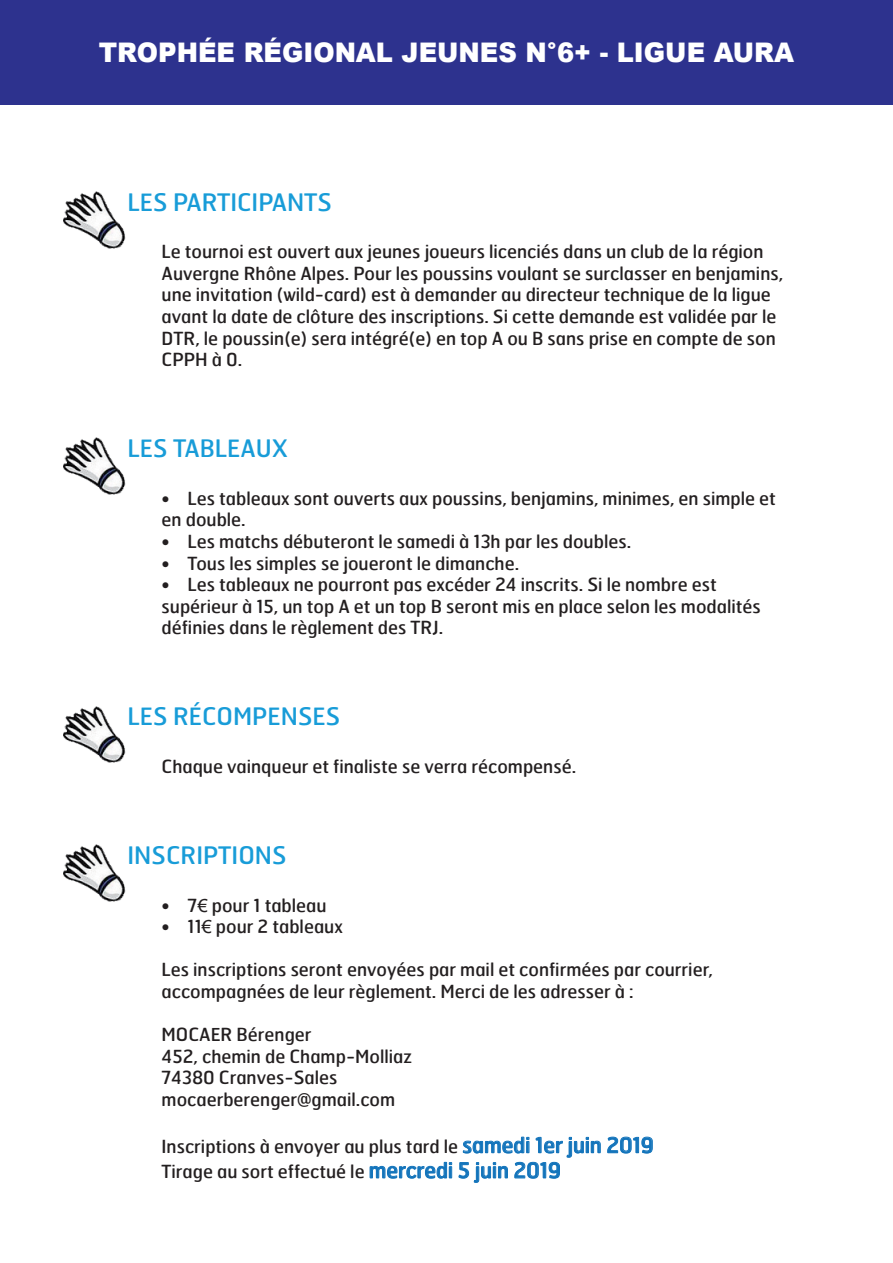
<style>
.page{position:relative;width:893px;height:1263px;background:#fff}
.page>*{position:absolute;margin:0;border:0;box-sizing:border-box;transform-origin:0 0}
.t1{font:900 27px "Arial";color:#fff;scale:.95 1}
.t2{font:24px "Hermes";color:#189cd8}
.t3{font:18px/21.6px "Hermes";color:#231f20}
.s1{font-family:"Arial"}
.s2{font-size:21px;color:#1374bb}
</style>
<div class="page">
<img style="left:64px;top:191px;width:62px;height:57px">
<img style="left:64px;top:438px;width:62px;height:57px">
<img style="left:64px;top:706px;width:62px;height:57px">
<img style="left:64px;top:845px;width:62px;height:56px">
<svg style="left:607px;top:1136px;width:46px;height:18px"></svg>
<svg style="left:369px;top:1161px;width:83px;height:18px"></svg>
<svg style="left:458px;top:1136px;width:143px;height:47px"></svg>
<div style="left:0;top:0;width:893px;height:104px;background:#2d328e"></div>
<h1 class="t1" style="left:99px;top:33px;width:711px">TROPHÉE RÉGIONAL JEUNES N°6+ - LIGUE AURA</h1>
<h2 class="t2" style="left:128px;top:186px;width:206px">Les participants</h2>
<p class="t3" style="left:162px;top:240px;width:623px">Le tournoi est ouvert aux jeunes joueurs licenciés dans un club de la région Auvergne Rhône Alpes. Pour les poussins voulant se surclasser en benjamins, une invitation (wild-card) est à demander au directeur technique de la ligue avant la date de clôture des inscriptions. Si cette demande est validée par le DTR, le poussin(e) sera intégré(e) en top A ou B sans prise en compte de son CPP</p>
<p class="t3" style="left:195px;top:348px;width:48px">H à 0.</p>
<h2 class="t2" style="left:128px;top:433px;width:73px">Les tableau</h2>
<h2 class="t2" style="left:272px;top:433px;width:18px">x</h2>
<p class="t3" style="left:162px;top:487px;width:616px">• Les tableaux sont ouverts aux poussins, benjamins, minimes, en simple et en double.</p>
<p class="t3" style="left:162px;top:530px;width:471px">• Les matchs débuteront le samedi à 13h par les doubles.</p>
<p class="t3" style="left:162px;top:552px;width:359px">• Tous les simples se joueront le dimanche.</p>
<p class="t3" style="left:162px;top:573px;width:601px">• Les tableaux ne pourront pas excéder 24 inscrits. Si le nombre est supérieur à 15, un top A et un top B seront mis en place selon les modalités définies dans le règlement des TRJ.</p>
<h2 class="t2" style="left:128px;top:701px;width:214px">Les Récompenses</h2>
<p class="t3" style="left:162px;top:755px;width:416px">Chaque vainqueur et finaliste se verra récompensé.</p>
<h2 class="t2" style="left:128px;top:840px;width:143px">InscriptionS</h2>
<p class="t3" style="left:162px;top:893px;width:167px">• 7<span class="s1">€</span> pour 1 tableau</p>
<p class="t3" style="left:162px;top:915px;width:183px">• 11<span class="s1">€</span> pour 2 tableaux</p>
<p class="t3" style="left:162px;top:958px;width:553px">Les inscriptions seront envoyées par mail et confirmées par courrier, accompagnées de leur règlement. Merci de les adresser à :</p>
<p class="t3" style="left:162px;top:1023px;width:13px">MOC</p>
<p class="t3" style="left:162px;top:1023px;width:252px;text-indent:38px">AER Bérenger<br>452, chemin de Champ-Molliaz<br>74380 Cranves-Sales mocaerberenger@gmail.com</p>
<p class="t3" style="left:162px;top:1133px;width:494px;line-height:25.2px">Inscriptions à envoyer au plus tard le <span class="s2">samedi 1er juin 2019<br></span>Tirage au sort effectué le <span class="s2">mercredi 5 juin 2019</span></p>
</div>
